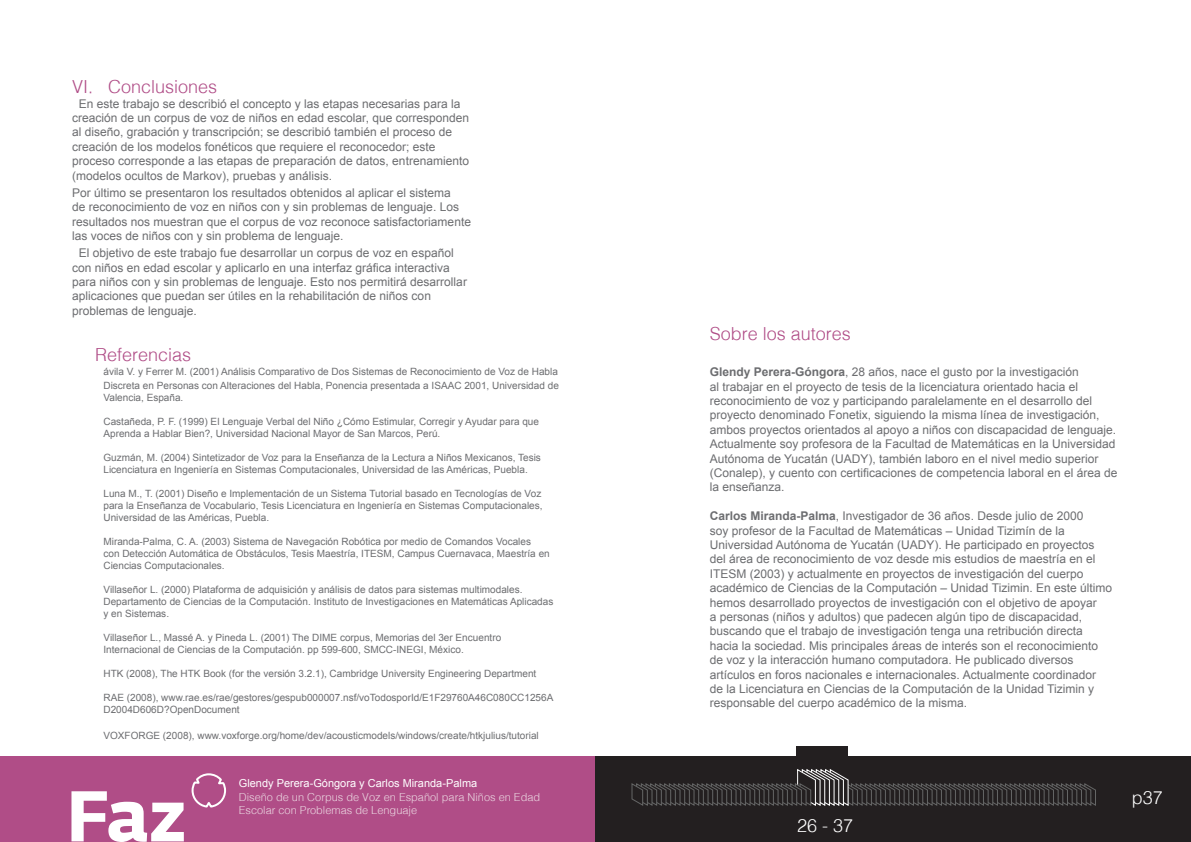
<style>
.page{position:relative;width:1191px;height:842px;background:#fff}
.page>*{position:absolute;margin:0;border:0;box-sizing:border-box;transform-origin:0 0}
.t1{font:300 18px "Helv";color:#b04d87}
.Número_de_Pagina{font:300 18px "Helv";color:#fff}
.t2{font:12px/14.4px "Arial";color:#6c6d70}
.Texto{font:300 11px/13.2px "Helv";color:#ead5e0}
.Texto-2{font:11px "Arial";color:#fff}
.t3{font:10px/12px "Arial";color:#6c6d70}
.s1{font-weight:700}
</style>
<div class="page">
<div style="left:0;top:757px;width:595px;height:85px;background:#b04d87"></div>
<svg style="left:71px;top:791px;width:113px;height:51px"></svg>
<svg style="left:191px;top:773px;width:36px;height:35px"></svg>
<div style="left:595px;top:757px;width:596px;height:85px;background:#231f20"></div>
<div style="left:796px;top:746px;width:52px;height:21px;background:#231f20"></div>
<svg style="left:631px;top:769px;width:465px;height:37px"></svg>
<p class="t1" style="left:72px;top:75px;width:147px">VI. Conclusiones</p>
<p class="t2" style="left:72px;top:96px;width:398px;text-indent:7px">En este trabajo se describió el concepto y las etapas necesarias para la creación de un corpus de voz de niños en edad escolar, que corresponden al diseño, grabación y transcripción; se describió también el proceso de creación de los modelos fonéticos que requiere el reconocedor; este proceso corresponde a las etapas de preparación de datos, entrenamiento (modelos ocultos de Markov), pruebas y análisis.</p>
<p class="t2" style="left:72px;top:186px;width:400px">Por último se presentaron los resultados obtenidos al aplicar el sistema<br>de reconocimiento de voz en niños con y sin problemas de lenguaje. Los resultados nos muestran que el corpus de voz reconoce satisfactoriamente las voces de niños con y sin problema de lenguaje.</p>
<p class="t2" style="left:72px;top:246px;width:396px;text-indent:7px">El objetivo de este trabajo fue desarrollar un corpus de voz en español con niños en edad escolar y aplicarlo en una interfaz gráfica interactiva para niños con y sin problemas de lenguaje. Esto nos permitirá desarrollar aplicaciones que puedan ser útiles en la rehabilitación de niños con problemas de lenguaje.</p>
<p class="t1" style="left:95px;top:343px;width:98px">Referencias</p>
<p class="t3" style="left:103px;top:364px;width:457px;line-height:14px">ávila V. y Ferrer M. (2001) Análisis Comparativo de Dos Sistemas de Reconocimiento de Voz de Habla<br>Discreta en Personas con Alteraciones del Habla, Ponencia presentada a ISAAC 2001, Universidad de</p>
<p class="t3" style="left:103px;top:391px;width:81px">Valencia, España.</p>
<p class="t3" style="left:103px;top:415px;width:437px">Castañeda, P. F. (1999) El Lenguaje Verbal del Niño ¿Cómo Estimular, Corregir y Ayudar para que<br>Aprenda a Hablar Bien?, Universidad Nacional Mayor de San Marcos, Perú.</p>
<p class="t3" style="left:103px;top:451px;width:439px">Guzmán, M. (2004) Sintetizador de Voz para la Enseñanza de la Lectura a Niños Mexicanos, Tesis<br>Licenciatura en Ingeniería en Sistemas Computacionales, Universidad de las Américas, Puebla.</p>
<p class="t3" style="left:103px;top:487px;width:440px">Luna M., T. (2001) Diseño e Implementación de un Sistema Tutorial basado en Tecnologías de Voz para la Enseñanza de Vocabulario, Tesis Licenciatura en Ingeniería en Sistemas Computacionales,<br>Universidad de las Américas, Puebla.</p>
<p class="t3" style="left:103px;top:535px;width:448px">Miranda-Palma, C. A. (2003) Sistema de Navegación Robótica por medio de Comandos Vocales<br>con Detección Automática de Obstáculos, Tesis Maestría, ITESM, Campus Cuernavaca, Maestría en<br>Ciencias Computacionales.</p>
<p class="t3" style="left:103px;top:583px;width:451px">Villaseñor L. (2000) Plataforma de adquisición y análisis de datos para sistemas multimodales.<br>Departamento de Ciencias de la Computación. Instituto de Investigaciones en Matemáticas Aplicadas y en Sistemas.</p>
<p class="t3" style="left:103px;top:631px;width:399px">Villaseñor L., Massé A. y Pineda L. (2001) The DIME corpus, Memorias del 3er Encuentro<br>Internacional de Ciencias de la Computación. pp 599-600, SMCC-INEGI, México.</p>
<p class="t3" style="left:103px;top:667px;width:434px">HTK (2008), The HTK Book (for the versión 3.2.1), Cambridge University Engineering Department</p>
<p class="t3" style="left:103px;top:691px;width:451px">RAE (2008), www.rae.es/rae/gestores/gespub000007.nsf/voTodosporId/E1F29760A46C080CC1256A<br>D2004D606D?OpenDocument</p>
<p class="t3" style="left:103px;top:730px;width:437px">VOXFORGE (2008), www.voxforge.org/home/dev/acousticmodels/windows/create/htkjulius/tutorial</p>
<p class="t1" style="left:710px;top:323px;width:143px">Sobre los autores</p>
<p class="t2" style="left:710px;top:365px;width:409px"><span class="s1">Glendy Perera-Góngora</span>, 28 años, nace el gusto por la investigación<br>al trabajar en el proyecto de tesis de la licenciatura orientado hacia el reconocimiento de voz y participando paralelamente en el desarrollo del proyecto denominado Fonetix, siguiendo la misma línea de investigación, ambos proyectos orientados al apoyo a niños con discapacidad de lenguaje.<br>Actualmente soy profesora de la Facultad de Matemáticas en la Universidad Autónoma de Yucatán (UADY), también laboro en el nivel medio superior (Conalep), y cuento con certificaciones de competencia laboral en el área de la enseñanza.</p>
<p class="t2" style="left:710px;top:509px;width:404px"><span class="s1">Carlos Miranda-Palma</span>, Investigador de 36 años. Desde julio de 2000<br>soy profesor de la Facultad de Matemáticas – Unidad Tizimín de la Universidad Autónoma de Yucatán (UADY). He participado en proyectos del área de reconocimiento de voz desde mis estudios de maestría en el ITESM (2003) y actualmente en proyectos de investigación del cuerpo académico de Ciencias de la Computación – Unidad Tizimin. En este último hemos desarrollado proyectos de investigación con el objetivo de apoyar<br>a personas (niños y adultos) que padecen algún tipo de discapacidad, buscando que el trabajo de investigación tenga una retribución directa hacia la sociedad. Mis principales áreas de interés son el reconocimiento de voz y la interacción humano computadora. He publicado diversos artículos en foros nacionales e internacionales. Actualmente coordinador de la Licenciatura en Ciencias de la Computación de la Unidad Tizimin y responsable del cuerpo académico de la misma.</p>
<p class="Texto-2" style="left:239px;top:776px;width:240px">Glendy Perera-Góngora y Carlos Miranda-Palma</p>
<p class="Texto" style="left:239px;top:790px;width:303px">Diseño de un Corpus de Voz en Español para Niños en Edad<br>Escolar con Problemas de Lenguaje</p>
<p class="Número_de_Pagina" style="left:1132px;top:786px;width:33px">p37</p>
<p class="Número_de_Pagina" style="left:797px;top:814px;width:58px">26 - 37</p>
</div>
